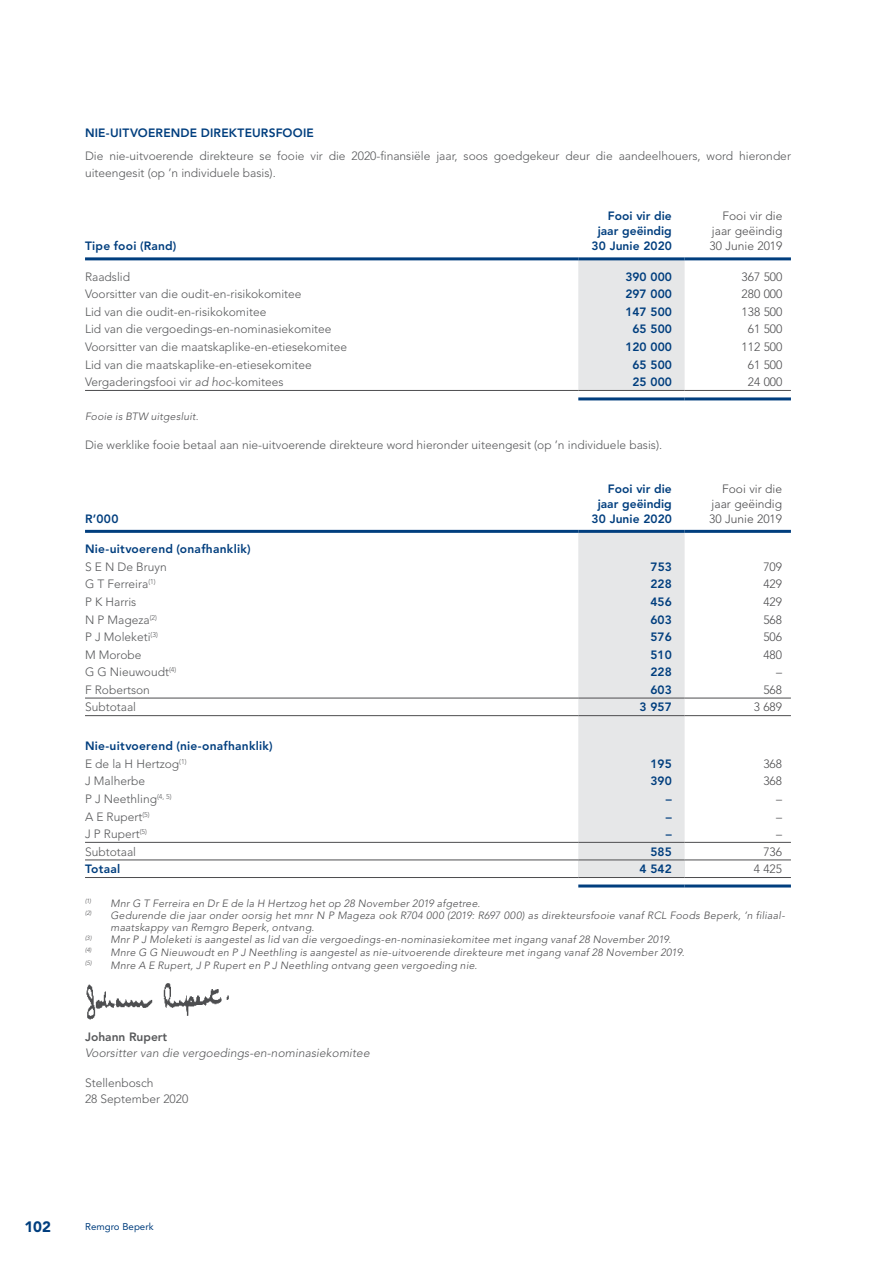
<style>
.page{position:relative;width:893px;height:1263px;background:#fff}
.page>*{position:absolute;margin:0;border:0;box-sizing:border-box;transform-origin:0 0}
.t1{font:900 15px "Avenir LT Std";color:#003e7e}
.t2{font:300 12px/16.5px "Avenir LT Std";color:#58595b}
.t3{font:800 12px/15px "Avenir LT Std";color:#003e7e;text-align:right}
.t4{font:300 12px/15px "Avenir LT Std";color:#4d4d4f;text-align:justify}
.t5{font:800 12px/17.5px "Avenir LT Std";letter-spacing:.02em;color:#003e7e}
.t6{font:italic 300 12px "Avenir LT Std";letter-spacing:.005em;color:#58595b}
.t7{font:800 12px "Avenir LT Std";color:#58595b}
.t8{font:italic 300 10.5px "Avenir LT Std";letter-spacing:.025em;color:#4d4d4f}
.t9{font:9.75px "Avenir LT Std";color:#003e7e}
.s1{font-style:italic}
.s2{font-weight:300;color:#58595b}
</style>
<div class="page">
<div style="left:578px;top:260px;width:107px;height:130px;background:#e6e7e8"></div>
<hr style="left:85px;top:257px;width:387px;height:3px;background:#003e7e">
<hr style="left:472px;top:257px;width:106px;height:3px;background:#003e7e">
<hr style="left:578px;top:257px;width:107px;height:3px;background:#003e7e">
<hr style="left:685px;top:257px;width:106px;height:3px;background:#003e7e">
<hr style="left:85px;top:390px;width:387px;height:1px;background:#4d4d4f">
<hr style="left:472px;top:390px;width:106px;height:1px;background:#4d4d4f">
<hr style="left:578px;top:390px;width:107px;height:1px;background:#4d4d4f">
<hr style="left:685px;top:390px;width:106px;height:1px;background:#4d4d4f">
<hr style="left:578px;top:397px;width:107px;height:3px;background:#003e7e">
<hr style="left:685px;top:397px;width:106px;height:3px;background:#003e7e">
<div style="left:578px;top:533px;width:107px;height:327px;background:#e6e7e8"></div>
<div style="left:578px;top:860px;width:107px;height:17px;background:#e6e7e8"></div>
<hr style="left:85px;top:530px;width:387px;height:3px;background:#003e7e">
<hr style="left:472px;top:530px;width:106px;height:3px;background:#003e7e">
<hr style="left:578px;top:530px;width:107px;height:3px;background:#003e7e">
<hr style="left:685px;top:530px;width:106px;height:3px;background:#003e7e">
<hr style="left:85px;top:698px;width:387px;height:1px;background:#4d4d4f">
<hr style="left:472px;top:698px;width:106px;height:1px;background:#4d4d4f">
<hr style="left:578px;top:698px;width:107px;height:1px;background:#4d4d4f">
<hr style="left:685px;top:698px;width:106px;height:1px;background:#4d4d4f">
<hr style="left:85px;top:715px;width:387px;height:1px;background:#4d4d4f">
<hr style="left:472px;top:715px;width:106px;height:1px;background:#4d4d4f">
<hr style="left:578px;top:715px;width:107px;height:1px;background:#4d4d4f">
<hr style="left:685px;top:715px;width:106px;height:1px;background:#4d4d4f">
<hr style="left:85px;top:842px;width:387px;height:1px;background:#4d4d4f">
<hr style="left:472px;top:842px;width:106px;height:1px;background:#4d4d4f">
<hr style="left:578px;top:842px;width:107px;height:1px;background:#4d4d4f">
<hr style="left:685px;top:842px;width:106px;height:1px;background:#4d4d4f">
<hr style="left:85px;top:860px;width:387px;height:1px;background:#4d4d4f">
<hr style="left:472px;top:860px;width:106px;height:1px;background:#4d4d4f">
<hr style="left:578px;top:860px;width:107px;height:1px;background:#4d4d4f">
<hr style="left:685px;top:860px;width:106px;height:1px;background:#4d4d4f">
<hr style="left:85px;top:877px;width:387px;height:1px;background:#4d4d4f">
<hr style="left:472px;top:877px;width:106px;height:1px;background:#4d4d4f">
<hr style="left:578px;top:877px;width:107px;height:1px;background:#4d4d4f">
<hr style="left:685px;top:877px;width:106px;height:1px;background:#4d4d4f">
<hr style="left:578px;top:884px;width:107px;height:3px;background:#003e7e">
<hr style="left:685px;top:884px;width:106px;height:3px;background:#003e7e">
<img style="left:86px;top:983px;width:143px;height:37px">
<p class="t3" style="left:85px;top:125px;width:230px">NIE-UITVOERENDE DIREKTEURSFOOIE</p>
<p class="t2" style="left:85px;top:148px;width:707px">Die nie-uitvoerende direkteure se fooie vir die 2020-finansiële jaar, soos goedgekeur deur die aandeelhouers, word hieronder uiteengesit (op ’n individuele basis).</p>
<p class="t5" style="left:85px;top:237px;width:93px">Tipe fooi (Rand)</p>
<p class="t3" style="left:592px;top:209px;width:82px">Fooi vir die jaar geëindig<br>30 Junie 2020</p>
<p class="t4" style="left:709px;top:209px;width:74px;text-indent:13px">Fooi vir die jaar geëindig 30 Junie 2019</p>
<p class="t2" style="left:85px;top:268px;width:47px">Raadslid</p>
<p class="t3" style="left:625px;top:269px;width:48px">390 000</p>
<p class="t4" style="left:741px;top:269px;width:42px">367 500</p>
<p class="t2" style="left:85px;top:286px;width:218px">Voorsitter van die oudit-en-risikokomitee</p>
<p class="t3" style="left:625px;top:287px;width:48px">297 000</p>
<p class="t4" style="left:741px;top:287px;width:42px">280 000</p>
<p class="t2" style="left:85px;top:304px;width:183px">Lid van die oudit-en-risikokomitee</p>
<p class="t3" style="left:625px;top:304px;width:48px">147 500</p>
<p class="t4" style="left:741px;top:304px;width:42px">138 500</p>
<p class="t2" style="left:85px;top:321px;width:248px">Lid van die vergoedings-en-nominasiekomitee</p>
<p class="t3" style="left:632px;top:322px;width:41px">65 500</p>
<p class="t4" style="left:748px;top:322px;width:36px">61 500</p>
<p class="t2" style="left:85px;top:339px;width:264px">Voorsitter van die maatskaplike-en-etiesekomitee</p>
<p class="t3" style="left:625px;top:339px;width:48px">120 000</p>
<p class="t4" style="left:741px;top:339px;width:42px">112 500</p>
<p class="t2" style="left:85px;top:356px;width:228px">Lid van die maatskaplike-en-etiesekomitee</p>
<p class="t3" style="left:632px;top:357px;width:41px">65 500</p>
<p class="t4" style="left:748px;top:357px;width:36px">61 500</p>
<p class="t2" style="left:85px;top:374px;width:200px">Vergaderingsfooi vir <span class="s1">ad hoc</span>-komitees</p>
<p class="t3" style="left:632px;top:375px;width:41px">25 000</p>
<p class="t4" style="left:748px;top:375px;width:36px">24 000</p>
<p class="t8" style="left:85px;top:410px;width:115px">Fooie is BTW uitgesluit.</p>
<p class="t2" style="left:85px;top:437px;width:579px">Die werklike fooie betaal aan nie-uitvoerende direkteure word hieronder uiteengesit (op ’n individuele basis).</p>
<p class="t3" style="left:85px;top:511px;width:35px">R’000</p>
<p class="t3" style="left:592px;top:481px;width:82px">Fooi vir die jaar geëindig<br>30 Junie 2020</p>
<p class="t4" style="left:709px;top:481px;width:74px;text-indent:13px">Fooi vir die jaar geëindig 30 Junie 2019</p>
<p class="t5" style="left:85px;top:540px;width:167px">Nie-uitvoerend (onafhanklik)</p>
<p class="t2" style="left:85px;top:558px;width:83px">S E N De Bruyn</p>
<p class="t3" style="left:651px;top:559px;width:23px">753</p>
<p class="t4" style="left:763px;top:559px;width:20px">709</p>
<p class="t2" style="left:85px;top:576px;width:72px">G T Ferreira<sup>(1)</sup></p>
<p class="t3" style="left:650px;top:577px;width:23px">228</p>
<p class="t4" style="left:763px;top:577px;width:20px">429</p>
<p class="t2" style="left:85px;top:594px;width:53px">P K Harris</p>
<p class="t3" style="left:650px;top:594px;width:23px">456</p>
<p class="t4" style="left:763px;top:594px;width:20px">429</p>
<p class="t2" style="left:85px;top:611px;width:73px">N P Mageza<sup>(2)</sup></p>
<p class="t3" style="left:650px;top:612px;width:23px">603</p>
<p class="t4" style="left:763px;top:612px;width:20px">568</p>
<p class="t2" style="left:85px;top:629px;width:74px">P J Moleketi<sup>(3)</sup></p>
<p class="t3" style="left:650px;top:629px;width:23px">576</p>
<p class="t4" style="left:763px;top:629px;width:20px">506</p>
<p class="t2" style="left:85px;top:646px;width:58px">M Morobe</p>
<p class="t3" style="left:650px;top:647px;width:23px">510</p>
<p class="t4" style="left:763px;top:647px;width:20px">480</p>
<p class="t2" style="left:85px;top:664px;width:93px">G G Nieuwoudt<sup>(4)</sup></p>
<p class="t3" style="left:650px;top:665px;width:23px">228</p>
<p class="t4" style="left:776px;top:665px;width:7px">–</p>
<p class="t2" style="left:85px;top:681px;width:66px">F Robertson</p>
<p class="t3" style="left:650px;top:682px;width:23px">603</p>
<p class="t4" style="left:763px;top:682px;width:20px">568</p>
<p class="t2" style="left:85px;top:699px;width:53px">Subtotaal</p>
<p class="t3" style="left:639px;top:700px;width:34px">3 957</p>
<p class="t4" style="left:754px;top:700px;width:30px">3 689</p>
<p class="t5" style="left:85px;top:737px;width:189px">Nie-uitvoerend (nie-onafhanklik)<br><span class="s2">E de la H Hertzog</span><sup>(1)</sup></p>
<p class="t3" style="left:650px;top:756px;width:23px">195</p>
<p class="t4" style="left:763px;top:756px;width:20px">368</p>
<p class="t2" style="left:85px;top:773px;width:62px">J Malherbe</p>
<p class="t3" style="left:650px;top:774px;width:23px">390</p>
<p class="t4" style="left:763px;top:774px;width:20px">368</p>
<p class="t2" style="left:85px;top:791px;width:88px">P J Neethling<sup>(4,</sup> <sup>5)</sup></p>
<p class="t3" style="left:666px;top:791px;width:7px">–</p>
<p class="t4" style="left:776px;top:791px;width:7px">–</p>
<p class="t2" style="left:85px;top:808px;width:66px">A E Rupert<sup>(5)</sup></p>
<p class="t3" style="left:666px;top:809px;width:7px">–</p>
<p class="t4" style="left:776px;top:809px;width:7px">–</p>
<p class="t2" style="left:85px;top:826px;width:63px">J P Rupert<sup>(5)</sup></p>
<p class="t3" style="left:666px;top:826px;width:7px">–</p>
<p class="t4" style="left:776px;top:826px;width:7px">–</p>
<p class="t2" style="left:85px;top:843px;width:53px">Subtotaal</p>
<p class="t3" style="left:650px;top:844px;width:23px">585</p>
<p class="t4" style="left:763px;top:844px;width:20px">736</p>
<p class="t3" style="left:85px;top:862px;width:37px">Totaal</p>
<p class="t3" style="left:639px;top:862px;width:34px">4 542</p>
<p class="t4" style="left:754px;top:862px;width:30px">4 425</p>
<p class="t8" style="left:85px;top:897px;width:397px"><sup>(1)</sup> Mnr G T Ferreira en Dr E de la H Hertzog het op 28 November 2019 afgetree.</p>
<p class="t8" style="left:85px;top:909px;width:700px"><sup>(2)</sup> Gedurende die jaar onder oorsig het mnr N P Mageza ook R704 000 (2019: R697 000) as direkteursfooie vanaf RCL Foods Beperk, ’n filiaal-</p>
<p class="t8" style="left:111px;top:921px;width:205px">maatskappy van Remgro Beperk, ontvang.</p>
<p class="t8" style="left:85px;top:933px;width:588px"><sup>(3)</sup> Mnr P J Moleketi is aangestel as lid van die vergoedings-en-nominasiekomitee met ingang vanaf 28 November 2019.</p>
<p class="t8" style="left:85px;top:946px;width:601px"><sup>(4)</sup> Mnre G G Nieuwoudt en P J Neethling is aangestel as nie-uitvoerende direkteure met ingang vanaf 28 November 2019.</p>
<p class="t8" style="left:85px;top:959px;width:394px"><sup>(5)</sup> Mnre A E Rupert, J P Rupert en P J Neethling ontvang geen vergoeding nie.</p>
<p class="t7" style="left:85px;top:1029px;width:84px">Johann Rupert</p>
<p class="t6" style="left:85px;top:1046px;width:286px">Voorsitter van die vergoedings-en-nominasiekomitee</p>
<p class="t2" style="left:85px;top:1074px;width:105px">Stellenbosch<br>28 September 2020</p>
<p class="t1" style="left:24px;top:1217px;width:28px">102</p>
<p class="t9" style="left:85px;top:1221px;width:70px">Remgro Beperk</p>
</div>
